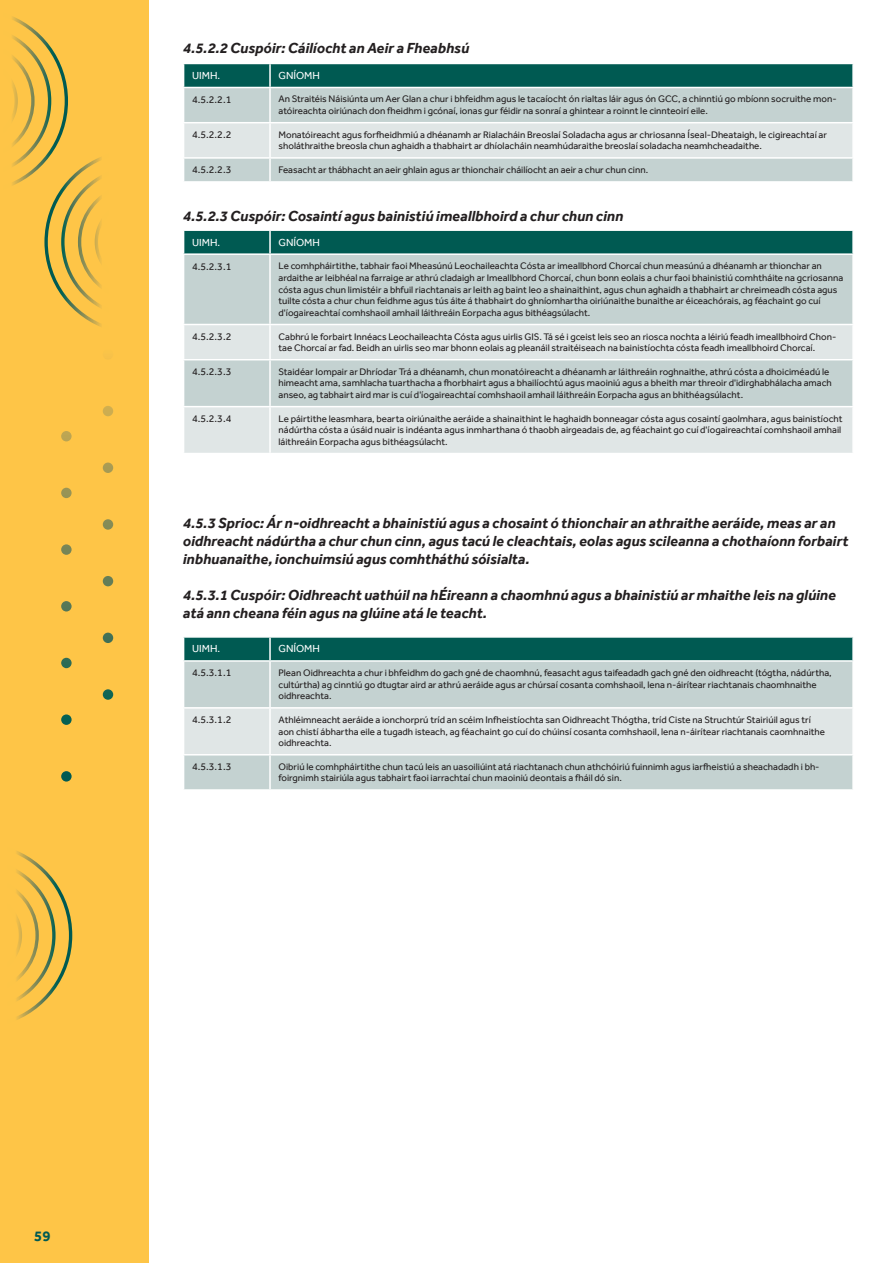
<style>
.page{position:relative;width:893px;height:1263px;background:#fff}
.page>*{position:absolute;margin:0;border:0;box-sizing:border-box;transform-origin:0 0}
.t1{font:italic 700 15px/18px "Effra";color:#231f20}
.t2{font:700 15px "Effra";color:#005a52}
.t3{font:10.5px "Effra";color:#231f20}
.t4{font:10.5px "Effra";color:#fff}
.t5{font:9.75px/11.7px "Effra";color:#231f20}
</style>
<div class="page">
<div style="left:0;top:0;width:149px;height:1263px;background:#fec547"></div>
<svg style="left:17px;top:851px;width:55px;height:169px"></svg>
<svg style="left:12px;top:17px;width:89px;height:310px"></svg>
<svg style="left:61px;top:544px;width:11px;height:11px"></svg>
<svg style="left:61px;top:601px;width:11px;height:10px"></svg>
<svg style="left:103px;top:576px;width:10px;height:10px"></svg>
<svg style="left:61px;top:714px;width:11px;height:11px"></svg>
<svg style="left:103px;top:633px;width:10px;height:10px"></svg>
<svg style="left:61px;top:771px;width:11px;height:10px"></svg>
<svg style="left:103px;top:689px;width:10px;height:11px"></svg>
<svg style="left:61px;top:431px;width:11px;height:10px"></svg>
<svg style="left:61px;top:488px;width:11px;height:10px"></svg>
<svg style="left:103px;top:406px;width:10px;height:10px"></svg>
<svg style="left:103px;top:462px;width:10px;height:11px"></svg>
<svg style="left:103px;top:519px;width:10px;height:11px"></svg>
<svg style="left:61px;top:658px;width:11px;height:10px"></svg>
<div style="left:184px;top:662px;width:668px;height:127px;background:#c4d2d1"></div>
<div style="left:184px;top:709px;width:668px;height:45px;background:#e0e6e6"></div>
<div style="left:183px;top:637px;width:669px;height:23px;background:#005a52"></div>
<hr style="left:270px;top:636px;width:584px;height:2px;background:#fff">
<hr style="left:269px;top:638px;width:2px;height:22px;background:#fff">
<hr style="left:269px;top:662px;width:2px;height:45px;background:#fff">
<hr style="left:183px;top:707px;width:87px;height:2px;background:#fff">
<hr style="left:270px;top:707px;width:584px;height:2px;background:#fff">
<hr style="left:269px;top:709px;width:2px;height:45px;background:#fff">
<hr style="left:183px;top:754px;width:87px;height:1px;background:#fff">
<hr style="left:270px;top:754px;width:584px;height:1px;background:#fff">
<hr style="left:269px;top:755px;width:2px;height:34px;background:#fff">
<div style="left:184px;top:88px;width:668px;height:34px;background:#c4d2d1"></div>
<svg style="left:183px;top:64px;width:669px;height:23px;background:#055d55"></svg>
<hr style="left:269px;top:64px;width:2px;height:23px;background:#fff">
<hr style="left:269px;top:88px;width:2px;height:34px;background:#fff">
<svg style="left:184px;top:123px;width:669px;height:58px;background:#d5dede"></svg>
<hr style="left:270px;top:157px;width:584px;height:2px;background:#fff">
<hr style="left:269px;top:159px;width:2px;height:22px;background:#fff">
<hr style="left:852px;top:159px;width:2px;height:22px;background:#fff">
<div style="left:184px;top:255px;width:668px;height:69px;background:#c4d2d1"></div>
<svg style="left:184px;top:325px;width:668px;height:128px;background:#d6dfde"></svg>
<div style="left:184px;top:230px;width:668px;height:23px;background:#005a52"></div>
<hr style="left:270px;top:229px;width:584px;height:2px;background:#fff">
<hr style="left:269px;top:231px;width:2px;height:22px;background:#fff">
<hr style="left:269px;top:255px;width:2px;height:69px;background:#fff">
<hr style="left:269px;top:325px;width:2px;height:34px;background:#fff">
<hr style="left:183px;top:359px;width:87px;height:1px;background:#fff">
<hr style="left:270px;top:359px;width:584px;height:1px;background:#fff">
<hr style="left:269px;top:360px;width:2px;height:46px;background:#fff">
<hr style="left:183px;top:406px;width:87px;height:1px;background:#fff">
<hr style="left:270px;top:406px;width:584px;height:1px;background:#fff">
<hr style="left:269px;top:407px;width:2px;height:46px;background:#fff">
<p class="t1" style="left:183px;top:38px;width:288px">4.5.2.2 Cuspóir: Cáilíocht an Aeir a Fheabhsú</p>
<p class="t4" style="left:192px;top:69px;width:30px">UIMH.</p>
<p class="t4" style="left:279px;top:69px;width:43px">GNÍOMH</p>
<p class="t3" style="left:192px;top:93px;width:41px">4.5.2.2.1</p>
<p class="t5" style="left:279px;top:93px;width:560px">An Straitéis Náisiúnta um Aer Glan a chur i bhfeidhm agus le tacaíocht ón rialtas láir agus ón GCC, a chinntiú go mbíonn socruithe mon&shy;atóireachta oiriúnach don fheidhm i gcónaí, ionas gur féidir na sonraí a ghintear a roinnt le cinnteoirí eile.</p>
<p class="t3" style="left:192px;top:128px;width:41px">4.5.2.2.2</p>
<p class="t5" style="left:279px;top:128px;width:550px">Monatóireacht agus forfheidhmiú a dhéanamh ar Rialacháin Breoslaí Soladacha agus ar chriosanna Íseal-Dheataigh, le cigireachtaí ar sholáthraithe breosla chun aghaidh a thabhairt ar dhíolacháin neamhúdaraithe breoslaí soladacha neamhcheadaithe.</p>
<p class="t3" style="left:192px;top:164px;width:41px">4.5.2.2.3</p>
<p class="t5" style="left:279px;top:164px;width:371px">Feasacht ar thábhacht an aeir ghlain agus ar thionchair cháilíocht an aeir a chur chun cinn.</p>
<p class="t1" style="left:183px;top:206px;width:442px">4.5.2.3 Cuspóir: Cosaintí agus bainistiú imeallbhoird a chur chun cinn</p>
<p class="t4" style="left:192px;top:236px;width:30px">UIMH.</p>
<p class="t4" style="left:279px;top:236px;width:43px">GNÍOMH</p>
<p class="t3" style="left:192px;top:260px;width:41px">4.5.2.3.1</p>
<p class="t5" style="left:279px;top:260px;width:566px">Le comhpháirtithe, tabhair faoi Mheasúnú Leochaileachta Cósta ar imeallbhord Chorcaí chun measúnú a dhéanamh ar thionchar an ardaithe ar leibhéal na farraige ar athrú cladaigh ar Imeallbhord Chorcaí, chun bonn eolais a chur faoi bhainistiú comhtháite na gcriosanna cósta agus chun limistéir a bhfuil riachtanais ar leith ag baint leo a shainaithint, agus chun aghaidh a thabhairt ar chreimeadh cósta agus tuilte cósta a chur chun feidhme agus tús áite á thabhairt do ghníomhartha oiriúnaithe bunaithe ar éiceachórais, ag féachaint go cuí d'íogaireachtaí comhshaoil amhail láithreáin Eorpacha agus bithéagsúlacht.</p>
<p class="t3" style="left:192px;top:330px;width:41px">4.5.2.3.2</p>
<p class="t5" style="left:279px;top:330px;width:559px">Cabhrú le forbairt Innéacs Leochaileachta Cósta agus uirlis GIS. Tá sé i gceist leis seo an riosca nochta a léiriú feadh imeallbhoird Chon&shy;tae Chorcaí ar fad. Beidh an uirlis seo mar bhonn eolais ag pleanáil straitéiseach na bainistíochta cósta feadh imeallbhoird Chorcaí.</p>
<p class="t3" style="left:192px;top:365px;width:41px">4.5.2.3.3</p>
<p class="t5" style="left:279px;top:365px;width:555px">Staidéar Iompair ar Dhríodar Trá a dhéanamh, chun monatóireacht a dhéanamh ar láithreáin roghnaithe, athrú cósta a dhoiciméadú le himeacht ama, samhlacha tuarthacha a fhorbhairt agus a bhailíochtú agus maoiniú agus a bheith mar threoir d'idirghabhálacha amach anseo, ag tabhairt aird mar is cuí d'íogaireachtaí comhshaoil amhail láithreáin Eorpacha agus an bhithéagsúlacht.</p>
<p class="t3" style="left:192px;top:412px;width:41px">4.5.2.3.4</p>
<p class="t5" style="left:279px;top:412px;width:565px">Le páirtithe leasmhara, bearta oiriúnaithe aeráide a shainaithint le haghaidh bonneagar cósta agus cosaintí gaolmhara, agus bainistíocht nádúrtha cósta a úsáid nuair is indéanta agus inmharthana ó thaobh airgeadais de, ag féachaint go cuí d'íogaireachtaí comhshaoil amhail láithreáin Eorpacha agus bithéagsúlacht.</p>
<p class="t1" style="left:183px;top:514px;width:667px">4.5.3 Sprioc: Ár n-oidhreacht a bhainistiú agus a chosaint ó thionchair an athraithe aeráide, meas ar an oidhreacht nádúrtha a chur chun cinn, agus tacú le cleachtais, eolas agus scileanna a chothaíonn forbairt inbhuanaithe, ionchuimsiú agus comhtháthú sóisialta.</p>
<p class="t1" style="left:183px;top:586px;width:655px">4.5.3.1 Cuspóir: Oidhreacht uathúil na hÉireann a chaomhnú agus a bhainistiú ar mhaithe leis na glúine atá ann cheana féin agus na glúine atá le teacht.</p>
<p class="t4" style="left:192px;top:643px;width:30px">UIMH.</p>
<p class="t4" style="left:279px;top:643px;width:43px">GNÍOMH</p>
<p class="t3" style="left:192px;top:667px;width:41px">4.5.3.1.1</p>
<p class="t5" style="left:279px;top:667px;width:555px">Plean Oidhreachta a chur i bhfeidhm do gach gné de chaomhnú, feasacht agus taifeadadh gach gné den oidhreacht (tógtha, nádúrtha, cultúrtha) ag cinntiú go dtugtar aird ar athrú aeráide agus ar chúrsaí cosanta comhshaoil, lena n-áirítear riachtanais chaomhnaithe oidhreachta.</p>
<p class="t3" style="left:192px;top:714px;width:41px">4.5.3.1.2</p>
<p class="t5" style="left:279px;top:714px;width:548px">Athléimneacht aeráide a ionchorprú tríd an scéim Infheistíochta san Oidhreacht Thógtha, tríd Ciste na Struchtúr Stairiúil agus trí aon chistí ábhartha eile a tugadh isteach, ag féachaint go cuí do chúinsí cosanta comhshaoil, lena n-áirítear riachtanais caomhnaithe oidhreachta.</p>
<p class="t3" style="left:192px;top:760px;width:41px">4.5.3.1.3</p>
<p class="t5" style="left:279px;top:760px;width:542px">Oibriú le comhpháirtithe chun tacú leis an uasoiliúint atá riachtanach chun athchóiriú fuinnimh agus iarfheistiú a sheachadadh i bh&shy;foirgnimh stairiúla agus tabhairt faoi iarrachtaí chun maoiniú deontais a fháil dó sin.</p>
<h1 class="t2" style="left:34px;top:1227px;width:18px">59</h1>
</div>
